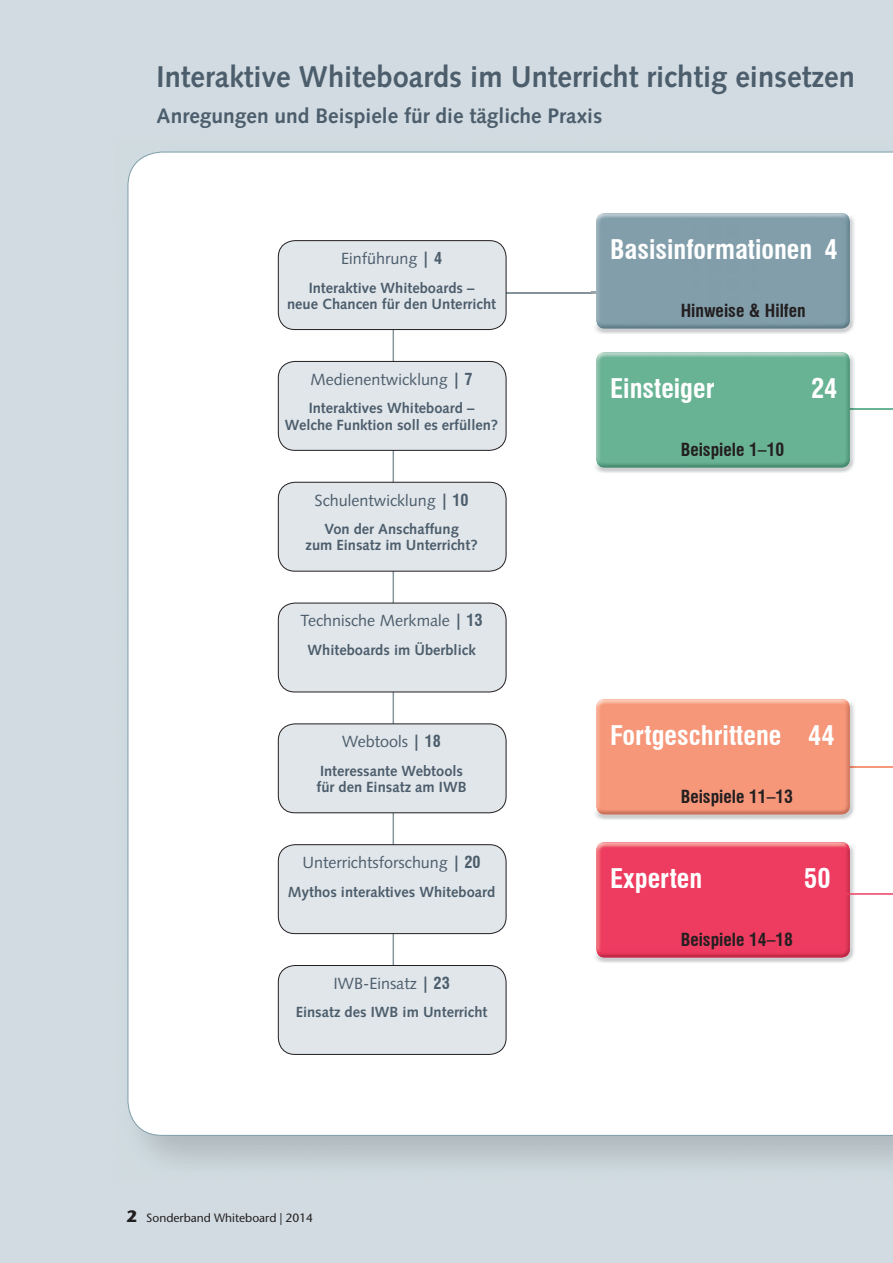
<style>
.page{position:relative;width:893px;height:1263px;background:#d1dbe1}
.page>*{position:absolute;margin:0;border:0;box-sizing:border-box;transform-origin:0 0}
.t1{font:700 30px "Syntax LT Std";color:#4c5d6c}
.t2{font:700 condensed 26.4px "Swiss 721 BT";color:#fff}
.t3{font:700 21px "Syntax LT Std";color:#4c5d6c}
.t4{font:700 condensed 17.7px "Swiss 721 BT";color:#231f20}
.t5{font:16.2px "Syntax LT Std";color:#4c5d6c}
.t6{font:700 14.7px/16.2px "Syntax LT Std";color:#4c5d6c;text-align:center}
.t7{font:500 12px "Stone Sans Std";color:#231f20}
.s1{font-family:"Swiss 721 BT";font-weight:700;font-stretch:condensed}
.s2{font-weight:700;font-size:16.5px}
</style>
<div class="page">
<div style="left:128px;top:152px;width:765px;height:984px;background:#fff"></div>
<div style="left:591px;top:837px;width:262px;height:120px;background:#fff"></div>
<img style="left:593px;top:842px;width:262px;height:121px">
<img style="left:601px;top:957px;width:244px;height:1px">
<img style="left:593px;top:842px;width:260px;height:115px">
<img style="left:596px;top:842px;width:254px;height:115px">
<hr style="left:844px;top:766px;width:49px;height:2px;background:#f6977a">
<hr style="left:844px;top:893px;width:49px;height:2px;background:#ee3b60">
<hr style="left:824px;top:408px;width:69px;height:2px;background:#69b396">
<hr style="left:394px;top:292px;width:268px;height:1px;background:#84939a">
<div style="left:591px;top:694px;width:262px;height:120px;background:#fff"></div>
<img style="left:593px;top:699px;width:262px;height:121px">
<img style="left:601px;top:814px;width:244px;height:1px">
<img style="left:850px;top:699px;width:3px;height:115px">
<img style="left:593px;top:699px;width:3px;height:115px">
<img style="left:596px;top:699px;width:254px;height:115px">
<div style="left:591px;top:347px;width:262px;height:120px;background:#fff"></div>
<img style="left:602px;top:352px;width:243px;height:1px">
<img style="left:593px;top:353px;width:262px;height:120px">
<img style="left:601px;top:467px;width:244px;height:1px">
<img style="left:850px;top:353px;width:3px;height:114px">
<img style="left:593px;top:353px;width:3px;height:114px">
<img style="left:596px;top:353px;width:254px;height:114px">
<div style="left:591px;top:208px;width:262px;height:120px;background:#fff"></div>
<img style="left:602px;top:213px;width:243px;height:1px">
<img style="left:593px;top:214px;width:262px;height:120px">
<img style="left:601px;top:328px;width:244px;height:1px">
<img style="left:593px;top:214px;width:260px;height:114px">
<img style="left:596px;top:214px;width:254px;height:114px">
<hr style="left:393px;top:311px;width:1px;height:679px;background:#84939a">
<div style="left:278px;top:241px;width:228px;height:89px;background:#e1e6ea;border-radius:17px"></div>
<div style="left:278px;top:240px;width:228px;height:90px;border:1px solid #231f20;border-radius:17px"></div>
<div style="left:278px;top:361px;width:228px;height:89px;background:#e1e6ea;border-radius:17px"></div>
<div style="left:278px;top:361px;width:228px;height:90px;border:1px solid #231f20;border-radius:17px"></div>
<div style="left:278px;top:482px;width:228px;height:89px;background:#e1e6ea;border-radius:17px"></div>
<div style="left:278px;top:482px;width:228px;height:90px;border:1px solid #231f20;border-radius:17px"></div>
<div style="left:278px;top:603px;width:228px;height:89px;background:#e1e6ea;border-radius:17px"></div>
<div style="left:278px;top:603px;width:228px;height:89px;border:1px solid #231f20;border-radius:17px"></div>
<div style="left:278px;top:724px;width:228px;height:89px;background:#e1e6ea;border-radius:17px"></div>
<div style="left:278px;top:723px;width:228px;height:90px;border:1px solid #231f20;border-radius:17px"></div>
<div style="left:278px;top:845px;width:228px;height:89px;background:#e1e6ea;border-radius:17px"></div>
<div style="left:278px;top:844px;width:228px;height:90px;border:1px solid #231f20;border-radius:17px"></div>
<div style="left:278px;top:965px;width:228px;height:89px;background:#e1e6ea;border-radius:17px"></div>
<div style="left:278px;top:965px;width:228px;height:90px;border:1px solid #231f20;border-radius:17px"></div>
<h1 class="t1" style="left:157px;top:59px;width:700px">Interaktive Whiteboards im Unterricht richtig einsetzen</h1>
<h3 class="t3" style="left:157px;top:104px;width:447px">Anregungen und Beispiele für die tägliche Praxis</h3>
<p class="t5" style="left:341px;top:249px;width:103px">Einführung <span class="s1">| 4</span></p>
<p class="t6" style="left:287px;top:279px;width:211px">Interaktive Whiteboards –<br>neue Chancen für den Unterricht</p>
<p class="t5" style="left:311px;top:370px;width:164px">Medienentwicklung <span class="s1">| 7</span></p>
<p class="t6" style="left:285px;top:400px;width:215px">Interaktives Whiteboard –<br>Welche Funktion soll es erfüllen?</p>
<p class="t5" style="left:315px;top:490px;width:156px">Schulentwicklung <span class="s1">| 10</span></p>
<p class="t6" style="left:305px;top:521px;width:174px">Von der Anschaffung<br>zum Einsatz im Unterricht?</p>
<p class="t5" style="left:301px;top:611px;width:184px">Technische Merkmale <span class="s1">| 13</span></p>
<p class="t6" style="left:308px;top:642px;width:170px">Whiteboards im Überblick</p>
<p class="t5" style="left:342px;top:732px;width:100px">Webtools <span class="s1">| 18</span></p>
<p class="t6" style="left:316px;top:763px;width:152px;text-align:left">Interessante Webtools für den Einsatz am IWB</p>
<p class="t5" style="left:302px;top:853px;width:180px">Unterrichtsforschung <span class="s1">| 20</span></p>
<p class="t6" style="left:288px;top:883px;width:209px">Mythos interaktives Whiteboard</p>
<p class="t5" style="left:333px;top:974px;width:118px">IWB-Einsatz <span class="s1">| 23</span></p>
<p class="t6" style="left:296px;top:1004px;width:193px">Einsatz des IWB im Unterricht</p>
<p class="t7" style="left:127px;top:1211px;width:188px"><span class="s2">2</span> Sonderband Whiteboard | 2014</p>
<h2 class="t2" style="left:610px;top:233px;width:229px">Basisinformationen 4</h2>
<p class="t4" style="left:681px;top:300px;width:127px">Hinweise &amp; Hilfen</p>
<h2 class="t2" style="left:610px;top:372px;width:106px">Einsteiger</h2>
<h2 class="t2" style="left:811px;top:372px;width:28px">24</h2>
<p class="t4" style="left:681px;top:439px;width:105px">Beispiele 1–10</p>
<h2 class="t2" style="left:610px;top:719px;width:226px">Fortgeschrittene 44</h2>
<p class="t4" style="left:681px;top:786px;width:114px">Beispiele 11–13</p>
<h2 class="t2" style="left:610px;top:862px;width:94px">Experten</h2>
<h2 class="t2" style="left:804px;top:862px;width:28px">50</h2>
<p class="t4" style="left:681px;top:929px;width:114px">Beispiele 14–18</p>
</div>
